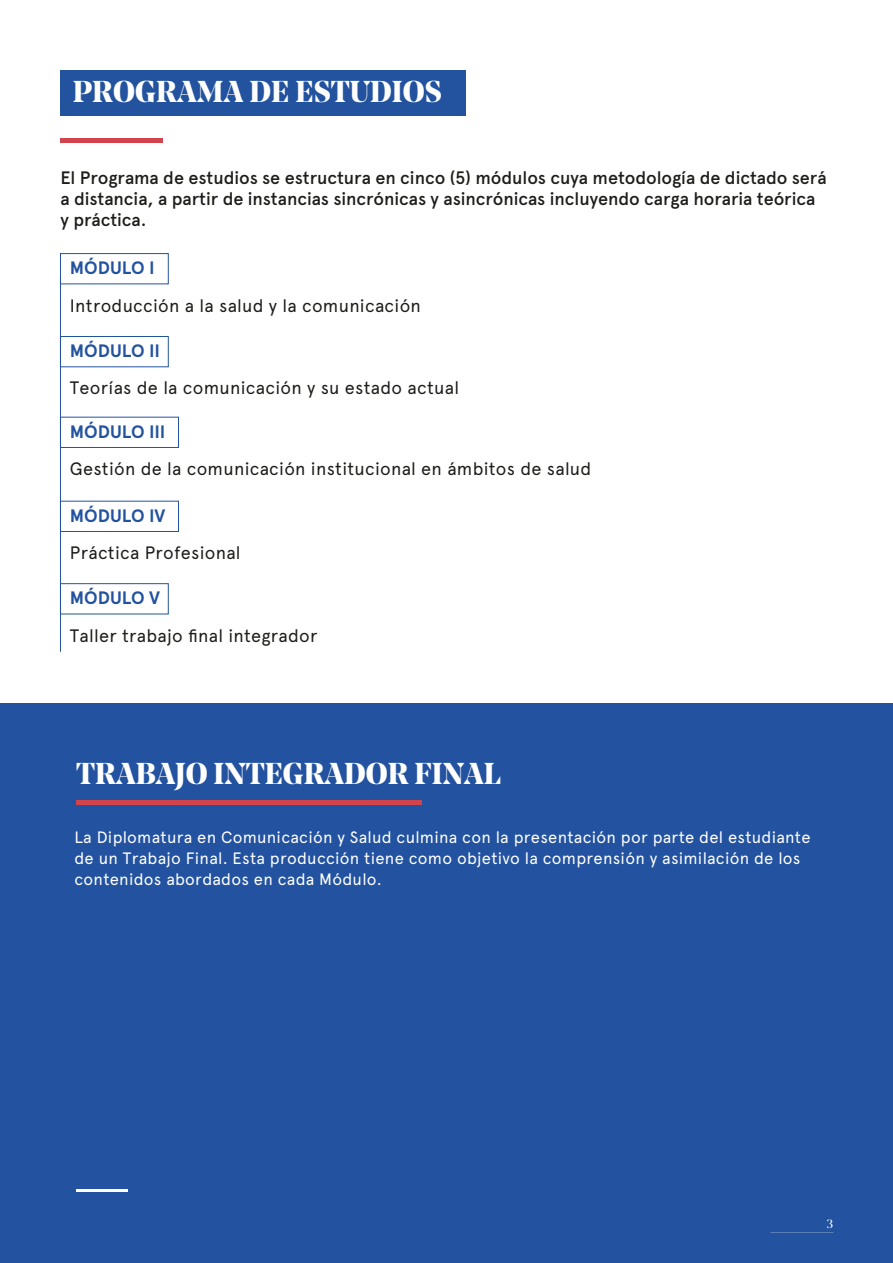
<style>
.page{position:relative;width:893px;height:1263px;background:#fff}
.page>*{position:absolute;margin:0;border:0;box-sizing:border-box;transform-origin:0 0}
.t1{font:700 30px "Noe Display";color:#fff}
.t2{font:18px "Apercu Pro";letter-spacing:.015em;color:#1d1d1a}
.t3{font:500 18px/21px "Apercu Pro";letter-spacing:-.005em;color:#1d1d1a}
.t4{font:700 18px "Apercu Pro";letter-spacing:-.005em;color:#23539f}
.t5{font:16.5px/21px "Apercu Pro";letter-spacing:.015em;color:#fff}
.t6{font:12px "Noe Display";color:#fff}
</style>
<div class="page">
<hr style="left:60px;top:278px;width:1px;height:374px;background:#23539f">
<div style="left:60px;top:253px;width:109px;height:31px;border:1px solid #23539f"></div>
<div style="left:60px;top:336px;width:109px;height:31px;border:1px solid #23539f"></div>
<div style="left:60px;top:417px;width:119px;height:31px;border:1px solid #23539f"></div>
<div style="left:60px;top:501px;width:119px;height:31px;border:1px solid #23539f"></div>
<div style="left:60px;top:583px;width:109px;height:31px;border:1px solid #23539f"></div>
<div style="left:60px;top:70px;width:405px;height:46px;background:#23539f"></div>
<hr style="left:60px;top:139px;width:103px;height:4px;background:#d1444b">
<div style="left:0;top:704px;width:893px;height:559px;background:#2353a0"></div>
<hr style="left:76px;top:1189px;width:52px;height:2px;background:#fff">
<hr style="left:76px;top:800px;width:346px;height:4px;background:#d2444b">
<h1 class="t1" style="left:73px;top:72px;width:371px">PROGRAMA DE ESTUDIOS</h1>
<p class="t3" style="left:60px;top:166px;width:768px">El Programa de estudios se estructura en cinco (5) módulos cuya metodología de dictado será a distancia, a partir de instancias sincrónicas y asincrónicas incluyendo carga horaria teórica y práctica.</p>
<p class="t4" style="left:70px;top:254px;width:86px">MÓDULO I</p>
<p class="t2" style="left:70px;top:292px;width:352px">Introducción a la salud y la comunicación</p>
<p class="t4" style="left:70px;top:337px;width:92px">MÓDULO II</p>
<p class="t2" style="left:70px;top:375px;width:390px">Teorías de la comunicación y su estado actual</p>
<p class="t4" style="left:70px;top:418px;width:97px">MÓDULO III</p>
<p class="t2" style="left:70px;top:455px;width:523px">Gestión de la comunicación institucional en ámbitos de salud</p>
<p class="t4" style="left:70px;top:502px;width:97px">MÓDULO IV</p>
<p class="t2" style="left:70px;top:539px;width:172px">Práctica Profesional</p>
<p class="t4" style="left:70px;top:585px;width:91px">MÓDULO V</p>
<p class="t2" style="left:70px;top:622px;width:249px">Taller trabajo final integrador</p>
<h1 class="t1" style="left:76px;top:754px;width:426px">TRABAJO INTEGRADOR FINAL</h1>
<p class="t5" style="left:74px;top:825px;width:738px">La Diplomatura en Comunicación y Salud culmina con la presentación por parte del estudiante de un Trabajo Final. Esta producción tiene como objetivo la comprensión y asimilación de los contenidos abordados en cada Módulo.</p>
<p class="t6" style="left:827px;top:1217px;width:8px">3</p>
</div>
